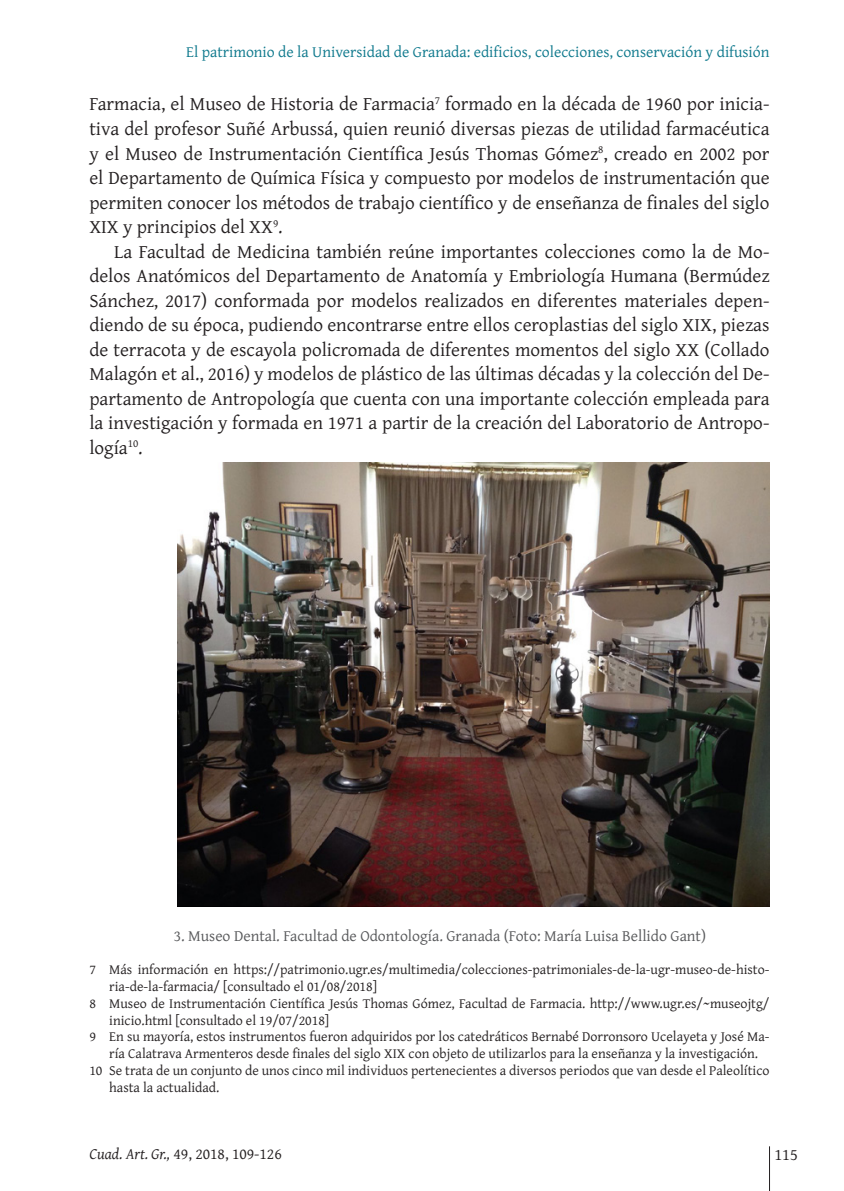
<style>
.page{position:relative;width:844px;height:1191px;background:#fff}
.page>*{position:absolute;margin:0;border:0;box-sizing:border-box;transform-origin:0 0}
.t1{font:19.25px/24.5px "Gentium Plus";color:#231f20;text-align:justify}
.t2{font:16.62px "Gentium Plus";color:#231f20}
.t3{font:15.75px "Gentium Plus";color:#0d788c}
.piedefoto{font:15.75px "Gentium Plus";color:#57585a}
.t4{font:15.75px "Gentium Plus";color:#231f20}
.notaspie{font:14px/16.8px "Gentium Plus";color:#231f20}
.s1{font-style:italic}
</style>
<div class="page">
<hr style="left:769px;top:1146px;width:1px;height:45px;background:#231f20">
<img style="left:178px;top:462px;width:591px;height:444px">
<p class="t3" style="left:186px;top:37px;width:584px">El patrimonio de la Universidad de Granada: edificios, colecciones, conservación y difusión</p>
<p class="t1" style="left:89px;top:90px;width:681px">Farmacia, el Museo de Historia de Farmacia<sup>7</sup> formado en la década de 1960 por inicia&shy;tiva del profesor Suñé Arbussá, quien reunió diversas piezas de utilidad farmacéutica y el Museo de Instrumentación Científica Jesús Thomas Gómez<sup>8</sup>, creado en 2002 por el Departamento de Química Física y compuesto por modelos de instrumentación que permiten conocer los métodos de trabajo científico y de enseñanza de finales del siglo XIX y principios del XX<sup>9</sup>.</p>
<p class="t1" style="left:89px;top:237px;width:681px;text-indent:25px">La Facultad de Medicina también reúne importantes colecciones como la de Mo&shy;delos Anatómicos del Departamento de Anatomía y Embriología Humana (Bermúdez Sánchez, 2017) conformada por modelos realizados en diferentes materiales depen&shy;diendo de su época, pudiendo encontrarse entre ellos ceroplastias del siglo XIX, piezas de terracota y de escayola policromada de diferentes momentos del siglo XX (Collado Malagón et al., 2016) y modelos de plástico de las últimas décadas y la colección del De&shy;partamento de Antropología que cuenta con una importante colección empleada para la investigación y formada en 1971 a partir de la creación del Laboratorio de Antropo&shy;logía<sup>10</sup>.</p>
<p class="piedefoto" style="left:174px;top:920px;width:533px">3. Museo Dental. Facultad de Odontología. Granada (Foto: María Luisa Bellido Gant)</p>
<p class="notaspie" style="left:109px;top:960px;width:661px;text-indent:-20px">7 Más información en https://patrimonio.ugr.es/multimedia/colecciones-patrimoniales-de-la-ugr-museo-de-histo&shy;ria-de-la-farmacia/ [consultado el 01/08/2018]</p>
<p class="notaspie" style="left:109px;top:993px;width:661px;text-indent:-20px">8 Museo de Instrumentación Científica Jesús Thomas Gómez, Facultad de Farmacia. http://www.ugr.es/~museojtg/ inicio.html [consultado el 19/07/2018]</p>
<p class="notaspie" style="left:109px;top:1027px;width:661px;text-indent:-20px">9 En su mayoría, estos instrumentos fueron adquiridos por los catedráticos Bernabé Dorronsoro Ucelayeta y José Ma&shy;ría Calatrava Armenteros desde finales del siglo XIX con objeto de utilizarlos para la enseñanza y la investigación.</p>
<p class="notaspie" style="left:109px;top:1060px;width:661px;text-indent:-20px">10 Se trata de un conjunto de unos cinco mil individuos pertenecientes a diversos periodos que van desde el Paleolítico hasta la actualidad.</p>
<p class="t4" style="left:89px;top:1138px;width:194px"><span class="s1">Cuad. Art. Gr.,</span> 49, 2018, 109-126</p>
<p class="t2" style="left:774px;top:1138px;width:25px">115</p>
</div>
